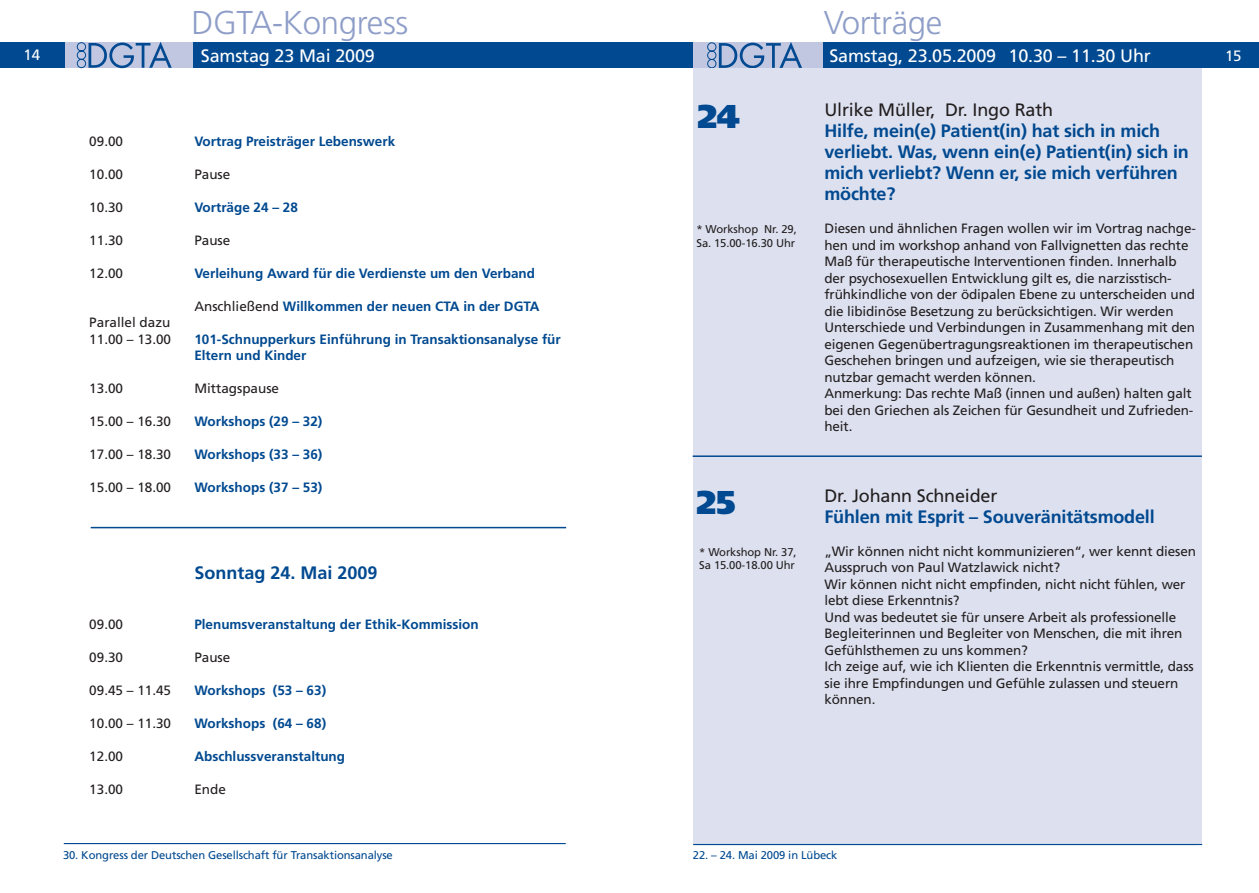
<style>
.page{position:relative;width:1259px;height:893px;background:#fff}
.page>*{position:absolute;margin:0;border:0;box-sizing:border-box;transform-origin:0 0}
.t1{font:300 33px "Frutiger";letter-spacing:-.01em;color:#8e9ec8}
.t2{font:900 33px "Frutiger";color:#014990}
.t3{font:700 18px/21px "Frutiger";letter-spacing:-.01em;color:#014990}
.t4{font:18px "Frutiger";letter-spacing:-.01em;color:#fff}
.t5{font:18px "Frutiger";letter-spacing:-.01em;color:#231f20}
.t6{font:15px "Frutiger";color:#fff}
.t7{font:13.5px/16.5px "Frutiger";letter-spacing:-.01em;color:#231f20}
.t8{font:700 13.5px/16.5px "Frutiger";color:#014990}
.t9{font:11.25px "Frutiger";letter-spacing:-.01em;color:#014990}
.t10{font:11.25px/13.5px "Frutiger";letter-spacing:-.01em;color:#231f20}
.s1{font-weight:400;color:#231f20}
</style>
<div class="page">
<div style="left:50px;top:43px;width:143px;height:25px;background:#c1c7e1"></div>
<svg style="left:77px;top:42px;width:95px;height:26px"></svg>
<div style="left:0;top:43px;width:64px;height:25px;background:#014990"></div>
<div style="left:193px;top:43px;width:436px;height:25px;background:#014990"></div>
<hr style="left:64px;top:843px;width:502px;height:1px;background:#014990">
<div style="left:629px;top:43px;width:630px;height:25px;background:#014990"></div>
<div style="left:693px;top:43px;width:130px;height:25px;background:#c1c7e1"></div>
<svg style="left:707px;top:42px;width:95px;height:26px"></svg>
<div style="left:693px;top:68px;width:509px;height:776px;background:#dde1ef"></div>
<hr style="left:693px;top:844px;width:509px;height:1px;background:#014990">
<hr style="left:91px;top:527px;width:475px;height:1px;background:#014990">
<hr style="left:692px;top:455px;width:509px;height:2px;background:#014990">
<p class="t6" style="left:24px;top:46px;width:18px">14</p>
<h1 class="t1" style="left:191px;top:4px;width:218px">DGTA-Kongress</h1>
<h2 class="t4" style="left:201px;top:45px;width:175px">Samstag 23 Mai 2009</h2>
<p class="t7" style="left:89px;top:132px;width:35px">09.00</p>
<p class="t8" style="left:194px;top:132px;width:202px">Vortrag Preisträger Lebenswerk</p>
<p class="t7" style="left:89px;top:165px;width:35px">10.00</p>
<p class="t7" style="left:194px;top:165px;width:38px">Pause</p>
<p class="t7" style="left:89px;top:198px;width:35px">10.30</p>
<p class="t8" style="left:194px;top:198px;width:105px">Vorträge 24 – 28</p>
<p class="t7" style="left:89px;top:231px;width:35px">11.30</p>
<p class="t7" style="left:194px;top:231px;width:38px">Pause</p>
<p class="t7" style="left:89px;top:264px;width:35px">12.00</p>
<p class="t8" style="left:194px;top:264px;width:342px">Verleihung Award für die Verdienste um den Verband</p>
<p class="t8" style="left:194px;top:297px;width:347px"><span class="s1">Anschließend</span> Willkommen der neuen CTA in der DGTA</p>
<p class="t7" style="left:89px;top:314px;width:83px">Parallel dazu<br>11.00 – 13.00</p>
<p class="t8" style="left:194px;top:330px;width:368px">101-Schnupperkurs Einführung in Transaktionsanalyse für<br>Eltern und Kinder</p>
<p class="t7" style="left:89px;top:380px;width:35px">13.00</p>
<p class="t7" style="left:194px;top:380px;width:86px">Mittagspause</p>
<p class="t7" style="left:89px;top:413px;width:83px">15.00 – 16.30</p>
<p class="t8" style="left:194px;top:413px;width:130px">Workshops (29 – 32)</p>
<p class="t7" style="left:89px;top:446px;width:83px">17.00 – 18.30</p>
<p class="t8" style="left:194px;top:446px;width:130px">Workshops (33 – 36)</p>
<p class="t7" style="left:89px;top:479px;width:83px">15.00 – 18.00</p>
<p class="t8" style="left:194px;top:479px;width:130px">Workshops (37 – 53)</p>
<h2 class="t3" style="left:194px;top:562px;width:185px">Sonntag 24. Mai 2009</h2>
<p class="t7" style="left:89px;top:615px;width:35px">09.00</p>
<p class="t8" style="left:194px;top:615px;width:286px">Plenumsveranstaltung der Ethik-Kommission</p>
<p class="t7" style="left:89px;top:648px;width:35px">09.30</p>
<p class="t7" style="left:194px;top:648px;width:38px">Pause</p>
<p class="t7" style="left:89px;top:681px;width:83px">09.45 – 11.45</p>
<p class="t8" style="left:194px;top:681px;width:133px">Workshops (53 – 63)</p>
<p class="t7" style="left:89px;top:714px;width:83px">10.00 – 11.30</p>
<p class="t8" style="left:194px;top:714px;width:133px">Workshops (64 – 68)</p>
<p class="t7" style="left:89px;top:747px;width:35px">12.00</p>
<p class="t8" style="left:194px;top:747px;width:152px">Abschlussveranstaltung</p>
<p class="t7" style="left:89px;top:780px;width:35px">13.00</p>
<p class="t7" style="left:194px;top:780px;width:33px">Ende</p>
<p class="t9" style="left:63px;top:849px;width:331px">30. Kongress der Deutschen Gesellschaft für Transaktionsanalyse</p>
<h1 class="t2" style="left:697px;top:96px;width:44px">24</h1>
<p class="t10" style="left:696px;top:222px;width:102px">* Workshop Nr. 29,<br>Sa. 15.00-16.30 Uhr</p>
<h1 class="t2" style="left:696px;top:482px;width:41px">25</h1>
<p class="t10" style="left:699px;top:545px;width:99px">* Workshop Nr. 37,<br>Sa 15.00-18.00 Uhr</p>
<h1 class="t1" style="left:823px;top:4px;width:120px">Vorträge</h1>
<h2 class="t4" style="left:829px;top:45px;width:323px">Samstag, 23.05.2009 10.30 – 11.30 Uhr</h2>
<h2 class="t5" style="left:824px;top:99px;width:230px">Ulrike Müller, Dr. Ingo Rath</h2>
<h2 class="t3" style="left:824px;top:120px;width:366px">Hilfe, mein(e) Patient(in) hat sich in mich verliebt. Was, wenn ein(e) Patient(in) sich in mich verliebt? Wenn er, sie mich verführen möchte?</h2>
<p class="t7" style="left:824px;top:220px;width:373px">Diesen und ähnlichen Fragen wollen wir im Vortrag nachge&shy;hen und im workshop anhand von Fallvignetten das rechte Maß für therapeutische Interventionen finden. Innerhalb der psychosexuellen Entwicklung gilt es, die narzisstisch&shy;frühkindliche von der ödipalen Ebene zu unterscheiden und die libidinöse Besetzung zu berücksichtigen. Wir werden Unterschiede und Verbindungen in Zusammenhang mit den eigenen Gegenübertragungsreaktionen im therapeutischen Geschehen bringen und aufzeigen, wie sie therapeutisch nutzbar gemacht werden können.<br>Anmerkung: Das rechte Maß (innen und außen) halten galt bei den Griechen als Zeichen für Gesundheit und Zufrieden&shy;heit.</p>
<h2 class="t5" style="left:824px;top:485px;width:174px">Dr. Johann Schneider</h2>
<h2 class="t3" style="left:824px;top:506px;width:332px">Fühlen mit Esprit – Souveränitätsmodell</h2>
<p class="t7" style="left:824px;top:542px;width:373px">„Wir können nicht nicht kommunizieren“, wer kennt diesen Ausspruch von Paul Watzlawick nicht?<br>Wir können nicht nicht empfinden, nicht nicht fühlen, wer lebt diese Erkenntnis?<br>Und was bedeutet sie für unsere Arbeit als professionelle Begleiterinnen und Begleiter von Menschen, die mit ihren Gefühlsthemen zu uns kommen?<br>Ich zeige auf, wie ich Klienten die Erkenntnis vermittle, dass sie ihre Empfindungen und Gefühle zulassen und steuern können.</p>
<p class="t6" style="left:1225px;top:47px;width:18px">15</p>
<p class="t9" style="left:693px;top:849px;width:146px">22. – 24. Mai 2009 in Lübeck</p>
</div>
